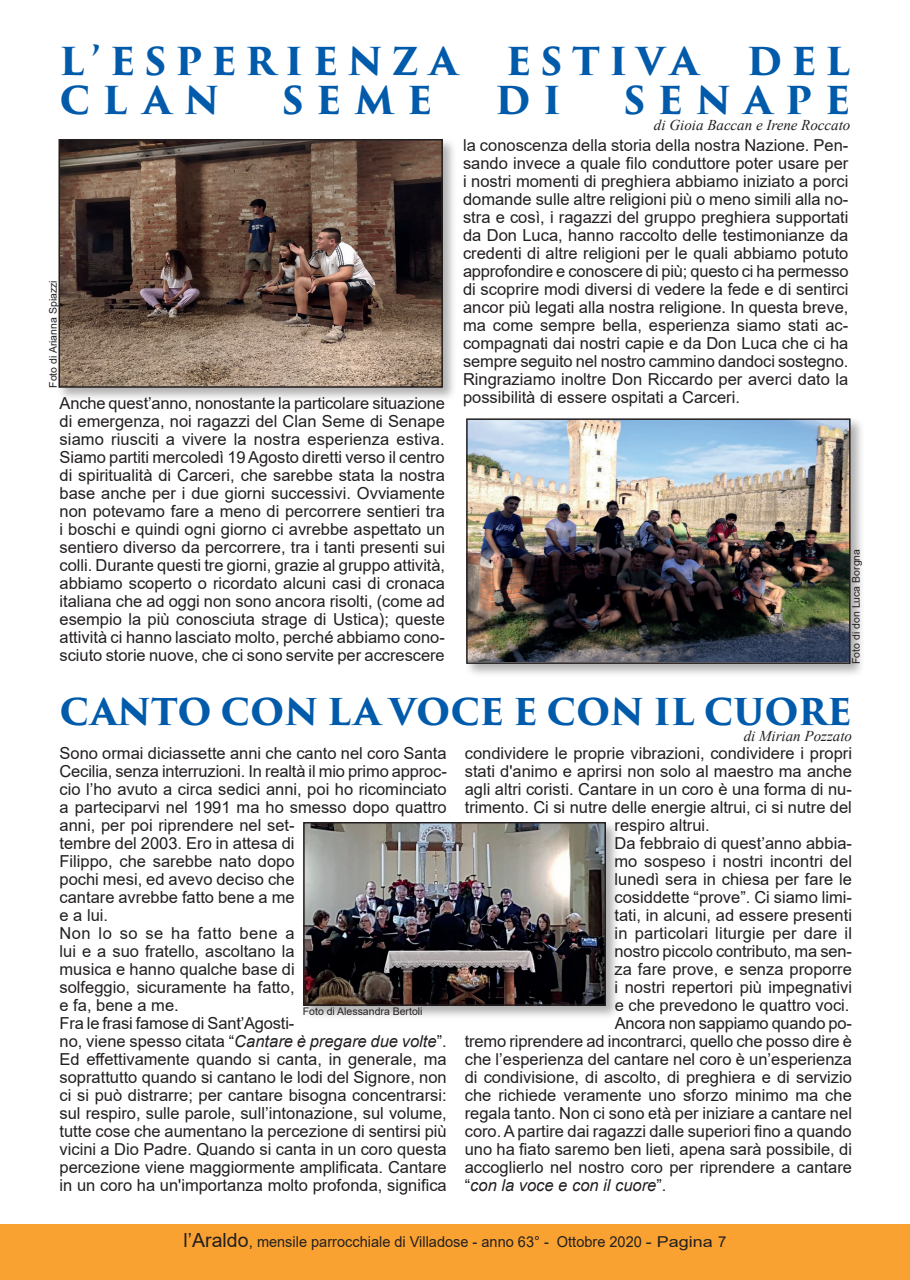
<style>
.page{position:relative;width:910px;height:1280px;background:#fff}
.page>*{position:absolute;margin:0;border:0;box-sizing:border-box;transform-origin:0 0}
.t1{font:700 37.5px "Trajan Pro 3";letter-spacing:.25em;color:#015aaa}
.t2{font:700 36px "Trajan Pro 3";color:#015aaa}
.t3{font:16.5px/18px "Arial";color:#231f20;text-align:justify}
.t4{font:italic 16.5px "Arial";color:#231f20}
.t5{font:15px "Arial";color:#231f20}
.t6{font:italic 15px "Times New Roman";color:#231f20}
.t7{font:10.5px "Arial";color:#231f20}
.s1{font-style:italic}
.s2{font-style:normal}
.s3{font-size:19.5px}
</style>
<div class="page">
<div style="left:0;top:1224px;width:910px;height:56px;background:#f9a232"></div>
<div style="left:57px;top:137px;width:400px;height:265px;background:#231f20;opacity:.35"></div>
<img style="left:61px;top:142px;width:379px;height:243px">
<div style="left:58px;top:139px;width:385px;height:249px;border:2px solid #231f20"></div>
<div style="left:464px;top:417px;width:401px;height:261px;background:#231f20;opacity:.35"></div>
<img style="left:469px;top:421px;width:378px;height:240px">
<div style="left:466px;top:418px;width:384px;height:246px;border:2px solid #231f20"></div>
<div style="left:301px;top:820px;width:319px;height:200px;background:#231f20;opacity:.35"></div>
<img style="left:306px;top:825px;width:297px;height:178px">
<div style="left:303px;top:822px;width:303px;height:184px;border:2px solid #231f20"></div>
<h1 class="t1" style="left:60px;top:33px;width:399px">L’ESPERIENZA</h1>
<h1 class="t1" style="left:506px;top:33px;width:194px">ESTIVA</h1>
<h1 class="t1" style="left:747px;top:33px;width:105px">DEL</h1>
<h1 class="t1" style="left:60px;top:72px;width:162px">CLAN</h1>
<h1 class="t1" style="left:282px;top:72px;width:152px">SEME</h1>
<h1 class="t1" style="left:495px;top:72px;width:68px">D I</h1>
<h1 class="t1" style="left:624px;top:72px;width:228px">SENAPE</h1>
<p class="t6" style="left:654px;top:115px;width:198px">di Gioia Baccan e Irene Roccato</p>
<p class="t7" style="left:46px;top:388px;width:109px;rotate:-90deg">Foto di Arianna Spiazzi</p>
<p class="t3" style="left:60px;top:394px;width:387px">Anche quest’anno, nonostante la particolare situazione di emergenza, noi ragazzi del Clan Seme di Senape siamo riusciti a vivere la nostra esperienza estiva.<br>Siamo partiti mercoledì 19 Agosto diretti verso il centro di spiritualità di Carceri, che sarebbe stata la nostra base anche per i due giorni successivi. Ovviamente non potevamo fare a meno di percorrere sentieri tra i boschi e quindi ogni giorno ci avrebbe aspettato un sentiero diverso da percorrere, tra i tanti presenti sui colli. Durante questi tre giorni, grazie al gruppo attività, abbiamo scoperto o ricordato alcuni casi di cronaca italiana che ad oggi non sono ancora risolti, (come ad esempio la più conosciuta strage di Ustica); queste attività ci hanno lasciato molto, perché abbiamo cono&shy;sciuto storie nuove, che ci sono servite per accrescere</p>
<p class="t3" style="left:463px;top:136px;width:387px">la conoscenza della storia della nostra Nazione. Pen&shy;sando invece a quale filo conduttore poter usare per i nostri momenti di preghiera abbiamo iniziato a porci domande sulle altre religioni più o meno simili alla no&shy;stra e così, i ragazzi del gruppo preghiera supportati da Don Luca, hanno raccolto delle testimonianze da credenti di altre religioni per le quali abbiamo potuto approfondire e conoscere di più; questo ci ha permesso di scoprire modi diversi di vedere la fede e di sentirci ancor più legati alla nostra religione. In questa breve, ma come sempre bella, esperienza siamo stati ac&shy;compagnati dai nostri capie e da Don Luca che ci ha sempre seguito nel nostro cammino dandoci sostegno.<br>Ringraziamo inoltre Don Riccardo per averci dato la possibilità di essere ospitati a Carceri.</p>
<p class="t7" style="left:849px;top:664px;width:116px;rotate:-90deg">Foto di don Luca Borgna</p>
<h2 class="t2" style="left:60px;top:685px;width:794px">CANTO CON LA VOCE E CON IL CUORE</h2>
<p class="t6" style="left:744px;top:726px;width:110px">di Mirian Pozzato</p>
<p class="t3" style="left:60px;top:744px;width:389px;text-align:left">Sono ormai diciassette anni che canto nel coro Santa Cecilia, senza interruzioni. In realtà il mio primo approc&shy;cio l’ho avuto a circa sedici anni, poi ho ricominciato a parteciparvi nel 1991 ma ho smesso dopo quattro anni, per poi riprendere nel set-<br>tembre del 2003. Ero in attesa di<br>Filippo, che sarebbe nato dopo<br>pochi mesi, ed avevo deciso che<br>cantare avrebbe fatto bene a me<br>e a lui.<br>Non lo so se ha fatto bene a<br>lui e a suo fratello, ascoltano la<br>musica e hanno qualche base di<br>solfeggio, sicuramente ha fatto,<br>e fa, bene a me.<br>Fra le frasi famose di Sant’Agosti-<br>no, viene spesso citata “<span class="s1">Cantare è pregare due volte</span>”.<br>Ed effettivamente quando si canta, in generale, ma soprattutto quando si cantano le lodi del Signore, non ci si può distrarre; per cantare bisogna concentrarsi: sul respiro, sulle parole, sull’intonazione, sul volume, tutte cose che aumentano la percezione di sentirsi più vicini a Dio Padre. Quando si canta in un coro questa percezione viene maggiormente amplificata. Cantare in un coro ha un'importanza molto profonda, significa</p>
<p class="t3" style="left:465px;top:744px;width:389px">condividere le proprie vibrazioni, condividere i propri</p>
<p class="t3" style="left:465px;top:762px;width:389px">stati d'animo e aprirsi non solo al maestro ma anche</p>
<p class="t3" style="left:465px;top:780px;width:389px">agli altri coristi. Cantare in un coro è una forma di nu-</p>
<p class="t3" style="left:465px;top:798px;width:389px">trimento. Ci si nutre delle energie altrui, ci si nutre del</p>
<p class="t3" style="left:614px;top:816px;width:97px">respiro altrui.</p>
<p class="t3" style="left:614px;top:834px;width:239px">Da febbraio di quest’anno abbia-</p>
<p class="t3" style="left:614px;top:852px;width:239px">mo sospeso i nostri incontri del</p>
<p class="t3" style="left:614px;top:870px;width:239px">lunedì sera in chiesa per fare le</p>
<p class="t3" style="left:614px;top:888px;width:239px">cosiddette “prove”. Ci siamo limi-</p>
<p class="t3" style="left:614px;top:906px;width:239px">tati, in alcuni, ad essere presenti</p>
<p class="t3" style="left:614px;top:924px;width:239px">in particolari liturgie per dare il</p>
<p class="t3" style="left:614px;top:942px;width:239px">nostro piccolo contributo, ma sen-</p>
<p class="t3" style="left:614px;top:960px;width:239px">za fare prove, e senza proporre</p>
<p class="t3" style="left:614px;top:978px;width:239px">i nostri repertori più impegnativi</p>
<p class="t3" style="left:615px;top:996px;width:236px">e che prevedono le quattro voci.</p>
<p class="t3" style="left:615px;top:1014px;width:239px">Ancora non sappiamo quando po-</p>
<p class="t3" style="left:465px;top:1032px;width:389px">tremo riprendere ad incontrarci, quello che posso dire è</p>
<p class="t3" style="left:465px;top:1050px;width:389px">che l’esperienza del cantare nel coro è un’esperienza</p>
<p class="t3" style="left:465px;top:1068px;width:389px">di condivisione, di ascolto, di preghiera e di servizio</p>
<p class="t3" style="left:465px;top:1086px;width:389px">che richiede veramente uno sforzo minimo ma che</p>
<p class="t3" style="left:465px;top:1104px;width:389px">regala tanto. Non ci sono età per iniziare a cantare nel</p>
<p class="t3" style="left:465px;top:1122px;width:389px">coro. A partire dai ragazzi dalle superiori fino a quando</p>
<p class="t3" style="left:465px;top:1140px;width:389px">uno ha fiato saremo ben lieti, apena sarà possibile, di</p>
<p class="t3" style="left:465px;top:1158px;width:389px">accoglierlo nel nostro coro per riprendere a cantare</p>
<p class="t4" style="left:465px;top:1174px;width:203px"><span class="s2">“</span>con la voce e con il cuore<span class="s2">”.</span></p>
<p class="t7" style="left:303px;top:1004px;width:121px">Foto di Alessandra Bertoli</p>
<p class="t5" style="left:184px;top:1232px;width:544px"><span class="s3">l’Araldo</span>, mensile parrocchiale di Villadose - anno 63° - Ottobre 2020 - Pagina 7</p>
</div>
